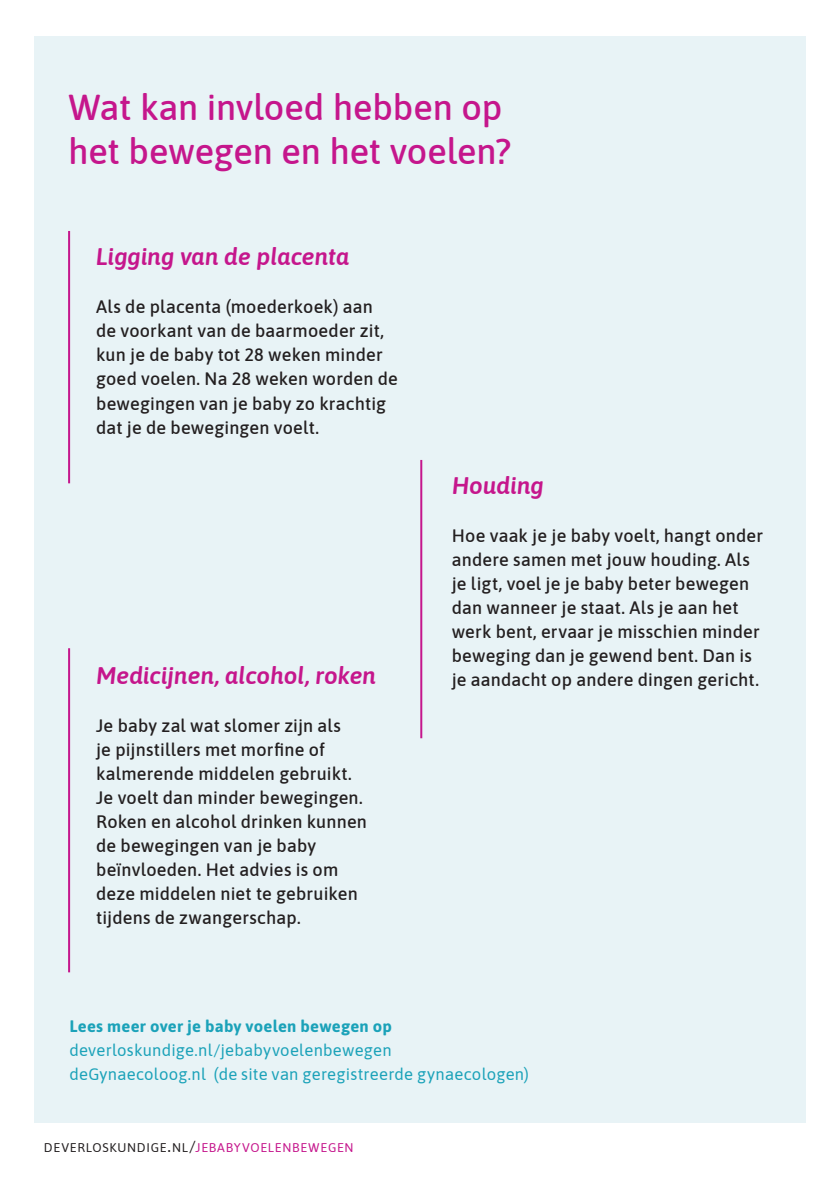
<style>
.page{position:relative;width:840px;height:1191px;background:#fff}
.page>*{position:absolute;margin:0;border:0;box-sizing:border-box;transform-origin:0 0}
.t1{font:500 36px/44px "Asap";letter-spacing:-.005em;color:#c5168c}
.t2{font:italic 600 24px "Asap";color:#c5168c}
.t3{font:500 18px/24px "Asap";letter-spacing:.01em;color:#231f20}
.t4{font:16.6px/24px "Asap";letter-spacing:.015em;color:#1ba2b9}
.t5{font:700 16.6px "Asap";letter-spacing:.015em;color:#1ba2b9}
.t6{font:12.6px "Asap";letter-spacing:.055em;color:#c5168c}
.s1{color:#231f20}
.s2{font-size:18px;color:#231f20}
.s3{font-size:16px;color:#231f20}
</style>
<div class="page">
<div style="left:34px;top:36px;width:771px;height:1087px;background:#e8f3f6"></div>
<hr style="left:68px;top:231px;width:2px;height:252px;background:#c5168c">
<hr style="left:420px;top:460px;width:2px;height:278px;background:#c5168c">
<hr style="left:68px;top:648px;width:2px;height:324px;background:#c5168c">
<h1 class="t1" style="left:68px;top:88px;width:444px">Wat kan invloed hebben op het bewegen en het voelen?</h1>
<h2 class="t2" style="left:96px;top:247px;width:254px">Ligging van de placenta</h2>
<p class="t3" style="left:96px;top:296px;width:303px">Als de placenta (moederkoek) aan<br>de voorkant van de baarmoeder zit, kun je de baby tot 28 weken minder goed voelen. Na 28 weken worden de bewegingen van je baby zo krachtig dat je de bewegingen voelt.</p>
<h2 class="t2" style="left:451px;top:476px;width:93px">Houding</h2>
<p class="t3" style="left:451px;top:525px;width:312px">Hoe vaak je je baby voelt, hangt onder andere samen met jouw houding. Als je ligt, voel je je baby beter bewegen dan wanneer je staat. Als je aan het werk bent, ervaar je misschien minder beweging dan je gewend bent. Dan is</p>
<h2 class="t2" style="left:96px;top:666px;width:281px">Medicijnen, alcohol, roken</h2>
<p class="t3" style="left:451px;top:669px;width:308px">je aandacht op andere dingen gericht.</p>
<p class="t3" style="left:96px;top:715px;width:272px">Je baby zal wat slomer zijn als<br>je pijnstillers met morfine of kalmerende middelen gebruikt.<br>Je voelt dan minder bewegingen.<br>Roken en alcohol drinken kunnen de bewegingen van je baby beïnvloeden. Het advies is om deze middelen niet te gebruiken tijdens de zwangerschap.</p>
<p class="t5" style="left:69px;top:1019px;width:324px">Lees meer over je baby voelen bewegen op</p>
<p class="t4" style="left:69px;top:1039px;width:461px">deverloskundige.nl/jebabyvoelenbewegen deGynaecoloog.nl (de site van geregistreerde gynaecologen)</p>
<p class="t6" style="left:44px;top:1140px;width:311px"><span class="s1">DEVERLOSKUNDIGE</span><span class="s2">.</span><span class="s1">NL</span><span class="s3">/</span>JEBABYVOELENBEWEGEN</p>
</div>
